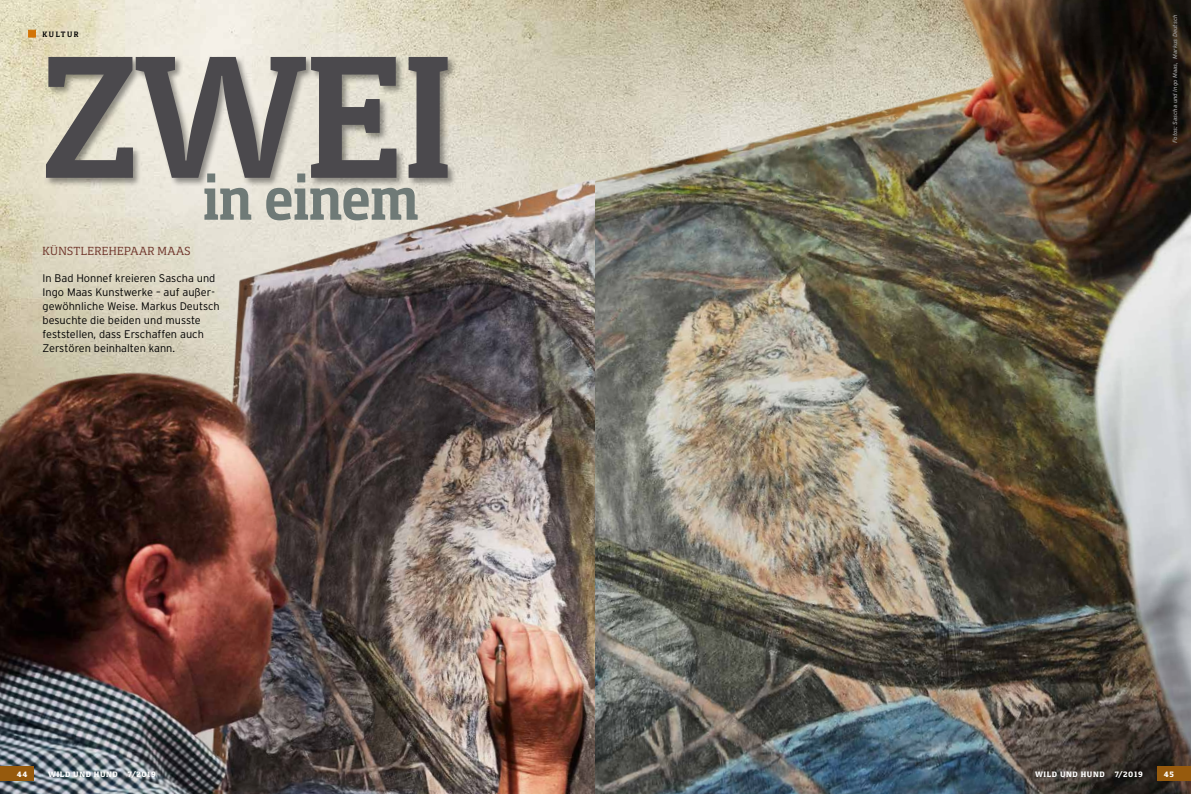
<style>
.page{position:relative;width:1191px;height:794px;background:#fff}
.page>*{position:absolute;margin:0;border:0;box-sizing:border-box;transform-origin:0 0}
.t1{font:700 178.2px "Foral Pro";color:#4b494d}
.t2{font:700 68.1px "Foral Pro";letter-spacing:-.025em;color:#6f7a77}
.t3{font:12px "Foral Pro";letter-spacing:.03em;color:#6c3026}
.t4{font:300 11px/14px "Parey Interstate";color:#000}
.t5{font:800 8px "Foral Pro";letter-spacing:.075em;color:#fff}
.t6{font:700 8px "Foral Pro";letter-spacing:.2em;color:#000}
.t7{font:italic 6px "Parey Interstate";color:#9c9c9c}
</style>
<div class="page">
<img style="left:0;top:0;width:595px;height:177px">
<img style="left:0;top:177px;width:595px;height:617px">
<img style="left:595px;top:0;width:596px;height:794px">
<div style="left:44px;top:56px;width:413px;height:131px;background:#000;opacity:.4"></div>
<svg style="left:28px;top:30px;width:8px;height:8px"></svg>
<div style="left:0;top:766px;width:34px;height:14px;background:#965a0d"></div>
<div style="left:1157px;top:766px;width:34px;height:14px;background:#965a0d"></div>
<p class="t6" style="left:43px;top:29px;width:38px">KULTUR</p>
<h1 class="t1" style="left:43px;top:9px;width:413px">ZWEI</h1>
<h2 class="t2" style="left:202px;top:155px;width:218px">in einem</h2>
<p class="t3" style="left:43px;top:243px;width:149px">KÜNSTLEREHEPAAR MAAS</p>
<p class="t4" style="left:43px;top:271px;width:179px">In Bad Honnef kreieren Sascha und<br>Ingo Maas Kunstwerke – auf außer&shy;gewöhnliche Weise. Markus Deutsch besuchte die beiden und musste feststellen, dass Erschaffen auch<br>Zerstören beinhalten kann.</p>
<p class="t7" style="left:1171px;top:143px;width:129px;rotate:-90deg">Fotos: Sascha und Ingo Maas, Markus Deutsch</p>
<p class="t5" style="left:17px;top:769px;width:12px">44</p>
<p class="t5" style="left:48px;top:769px;width:71px">WILD UND HUND</p>
<p class="t5" style="left:128px;top:769px;width:30px">7/2019</p>
<p class="t5" style="left:1035px;top:769px;width:71px">WILD UND HUND</p>
<p class="t5" style="left:1114px;top:769px;width:30px">7/2019</p>
<p class="t5" style="left:1163px;top:769px;width:12px">45</p>
</div>
